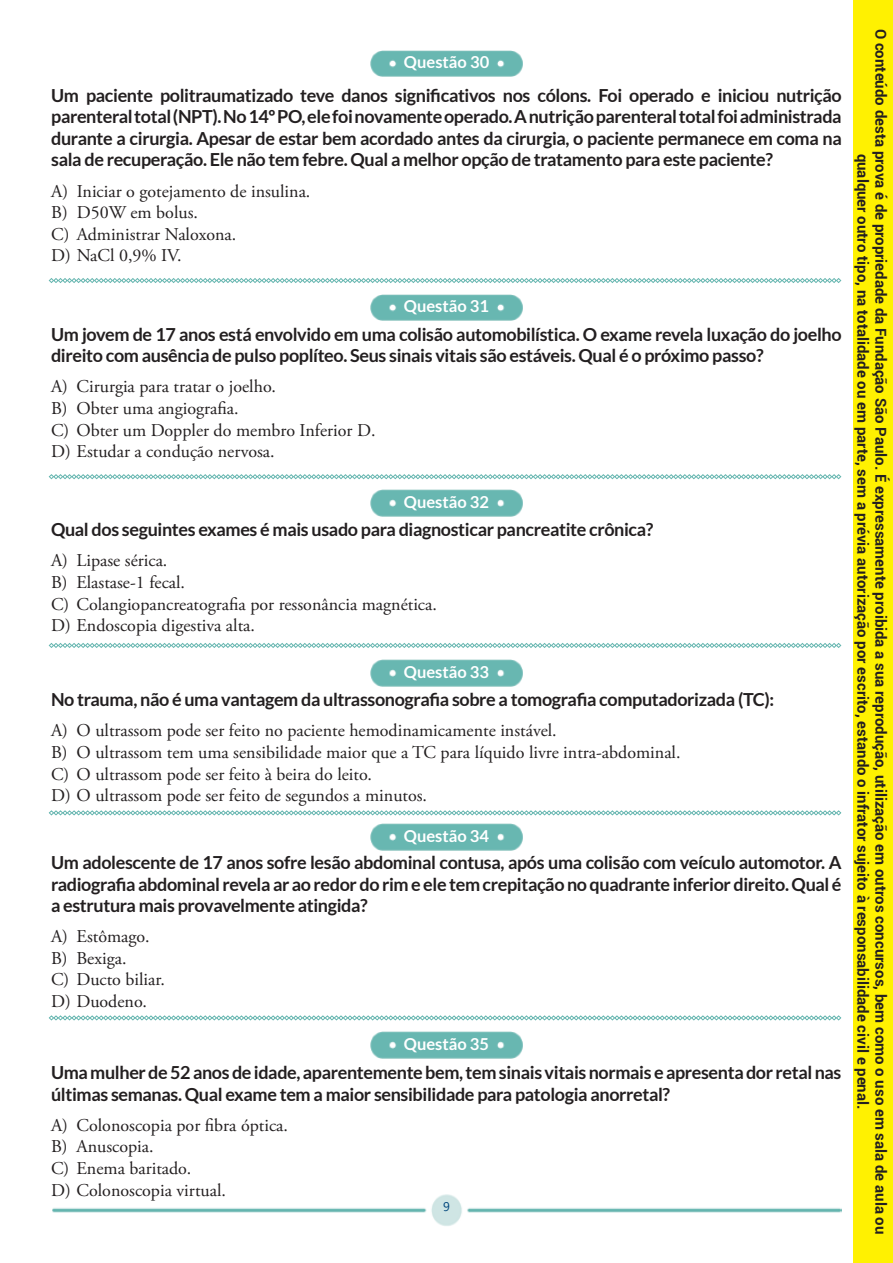
<style>
.page{position:relative;width:893px;height:1263px;background:#fff}
.page>*{position:absolute;margin:0;border:0;box-sizing:border-box;transform-origin:0 0}
.Alternativas{font:700 18px/21.6px "Lato";letter-spacing:-.02em;color:#231f20;text-align:justify}
.Alternativas-2{font:18px "Adobe Garamond Pro";color:#231f20}
.t1{font:700 16.5px "Lato";color:#fff}
.t2{font:700 15px/18px "Roboto";color:#231f20;text-align:center}
.t3{font:12.6px "Segoe UI";color:#00467c}
</style>
<div class="page">
<img style="left:52px;top:1194px;width:790px;height:32px">
<img style="left:370px;top:50px;width:153px;height:27px">
<img style="left:370px;top:294px;width:153px;height:27px">
<img style="left:370px;top:490px;width:153px;height:26px">
<img style="left:370px;top:660px;width:153px;height:26px">
<img style="left:370px;top:824px;width:153px;height:26px">
<img style="left:370px;top:1032px;width:153px;height:26px">
<svg style="left:49px;top:474px;width:792px;height:5px"></svg>
<svg style="left:49px;top:278px;width:792px;height:5px"></svg>
<svg style="left:49px;top:643px;width:792px;height:5px"></svg>
<svg style="left:49px;top:810px;width:792px;height:5px"></svg>
<svg style="left:49px;top:1015px;width:792px;height:5px"></svg>
<div style="left:853px;top:0;width:40px;height:1263px;background:#fff101"></div>
<p class="t1" style="left:404px;top:53px;width:87px">Questão 30</p>
<p class="Alternativas" style="left:51px;top:84px;width:792px">Um paciente politraumatizado teve danos significativos nos cólons. Foi operado e iniciou nutrição parenteral total (NPT). No 14º PO, ele foi novamente operado. A nutrição parenteral total foi administrada durante a cirurgia. Apesar de estar bem acordado antes da cirurgia, o paciente permanece em coma na sala de recuperação. Ele não tem febre. Qual a melhor opção de tratamento para este paciente?</p>
<p class="Alternativas-2" style="left:51px;top:180px;width:261px">A) Iniciar o gotejamento de insulina.</p>
<p class="Alternativas-2" style="left:51px;top:202px;width:148px">B) D50W em bolus.</p>
<p class="Alternativas-2" style="left:51px;top:223px;width:187px">C) Administrar Naloxona.</p>
<p class="Alternativas-2" style="left:51px;top:245px;width:132px">D) NaCl 0,9% IV.</p>
<p class="t1" style="left:404px;top:297px;width:87px">Questão 31</p>
<p class="Alternativas" style="left:51px;top:323px;width:792px">Um jovem de 17 anos está envolvido em uma colisão automobilística. O exame revela luxação do joelho direito com ausência de pulso poplíteo. Seus sinais vitais são estáveis. Qual é o próximo passo?</p>
<p class="Alternativas-2" style="left:51px;top:376px;width:226px">A) Cirurgia para tratar o joelho.</p>
<p class="Alternativas-2" style="left:51px;top:398px;width:189px">B) Obter uma angiografia.</p>
<p class="Alternativas-2" style="left:51px;top:419px;width:326px">C) Obter um Doppler do membro Inferior D.</p>
<p class="Alternativas-2" style="left:51px;top:441px;width:225px">D) Estudar a condução nervosa.</p>
<p class="t1" style="left:404px;top:492px;width:87px">Questão 32</p>
<p class="Alternativas" style="left:51px;top:519px;width:604px">Qual dos seguintes exames é mais usado para diagnosticar pancreatite crônica?</p>
<p class="Alternativas-2" style="left:51px;top:550px;width:118px">A) Lipase sérica.</p>
<p class="Alternativas-2" style="left:51px;top:571px;width:136px">B) Elastase-1 fecal.</p>
<p class="Alternativas-2" style="left:51px;top:593px;width:387px">C) Colangiopancreatografia por ressonância magnética.</p>
<p class="Alternativas-2" style="left:51px;top:615px;width:205px">D) Endoscopia digestiva alta.</p>
<p class="t1" style="left:404px;top:662px;width:87px">Questão 33</p>
<p class="Alternativas" style="left:51px;top:689px;width:725px">No trauma, não é uma vantagem da ultrassonografia sobre a tomografia computadorizada (TC):</p>
<p class="Alternativas-2" style="left:51px;top:720px;width:507px">A) O ultrassom pode ser feito no paciente hemodinamicamente instável.</p>
<p class="Alternativas-2" style="left:51px;top:741px;width:631px">B) O ultrassom tem uma sensibilidade maior que a TC para líquido livre intra-abdominal.</p>
<p class="Alternativas-2" style="left:51px;top:763px;width:322px">C) O ultrassom pode ser feito à beira do leito.</p>
<p class="Alternativas-2" style="left:51px;top:785px;width:378px">D) O ultrassom pode ser feito de segundos a minutos.</p>
<p class="t1" style="left:404px;top:826px;width:87px">Questão 34</p>
<p class="Alternativas" style="left:51px;top:851px;width:792px">Um adolescente de 17 anos sofre lesão abdominal contusa, após uma colisão com veículo automotor. A radiografia abdominal revela ar ao redor do rim e ele tem crepitação no quadrante inferior direito. Qual é a estrutura mais provavelmente atingida?</p>
<p class="Alternativas-2" style="left:51px;top:926px;width:100px">A) Estômago.</p>
<p class="Alternativas-2" style="left:51px;top:947px;width:77px">B) Bexiga.</p>
<p class="Alternativas-2" style="left:51px;top:969px;width:115px">C) Ducto biliar.</p>
<p class="Alternativas-2" style="left:51px;top:990px;width:97px">D) Duodeno.</p>
<p class="t1" style="left:404px;top:1034px;width:87px">Questão 35</p>
<p class="Alternativas" style="left:51px;top:1061px;width:792px">Uma mulher de 52 anos de idade, aparentemente bem, tem sinais vitais normais e apresenta dor retal nas últimas semanas. Qual exame tem a maior sensibilidade para patologia anorretal?</p>
<p class="Alternativas-2" style="left:51px;top:1114px;width:238px">A) Colonoscopia por fibra óptica.</p>
<p class="Alternativas-2" style="left:51px;top:1136px;width:104px">B) Anuscopia.</p>
<p class="Alternativas-2" style="left:51px;top:1157px;width:142px">C) Enema baritado.</p>
<p class="Alternativas-2" style="left:51px;top:1179px;width:176px">D) Colonoscopia virtual.</p>
<p class="t3" style="left:443px;top:1196px;width:8px">9</p>
<p class="t2" style="left:890px;top:29px;width:1207px;rotate:90deg">O conteúdo desta prova é de propriedade da Fundação São Paulo. É expressamente proibida a sua reprodução, utilização em outros concursos, bem como o uso em sala de aula ou qualquer outro tipo, na totalidade ou em parte, sem a prévia autorização por escrito, estando o infrator sujeito à responsabilidade civil e penal.</p>
</div>
